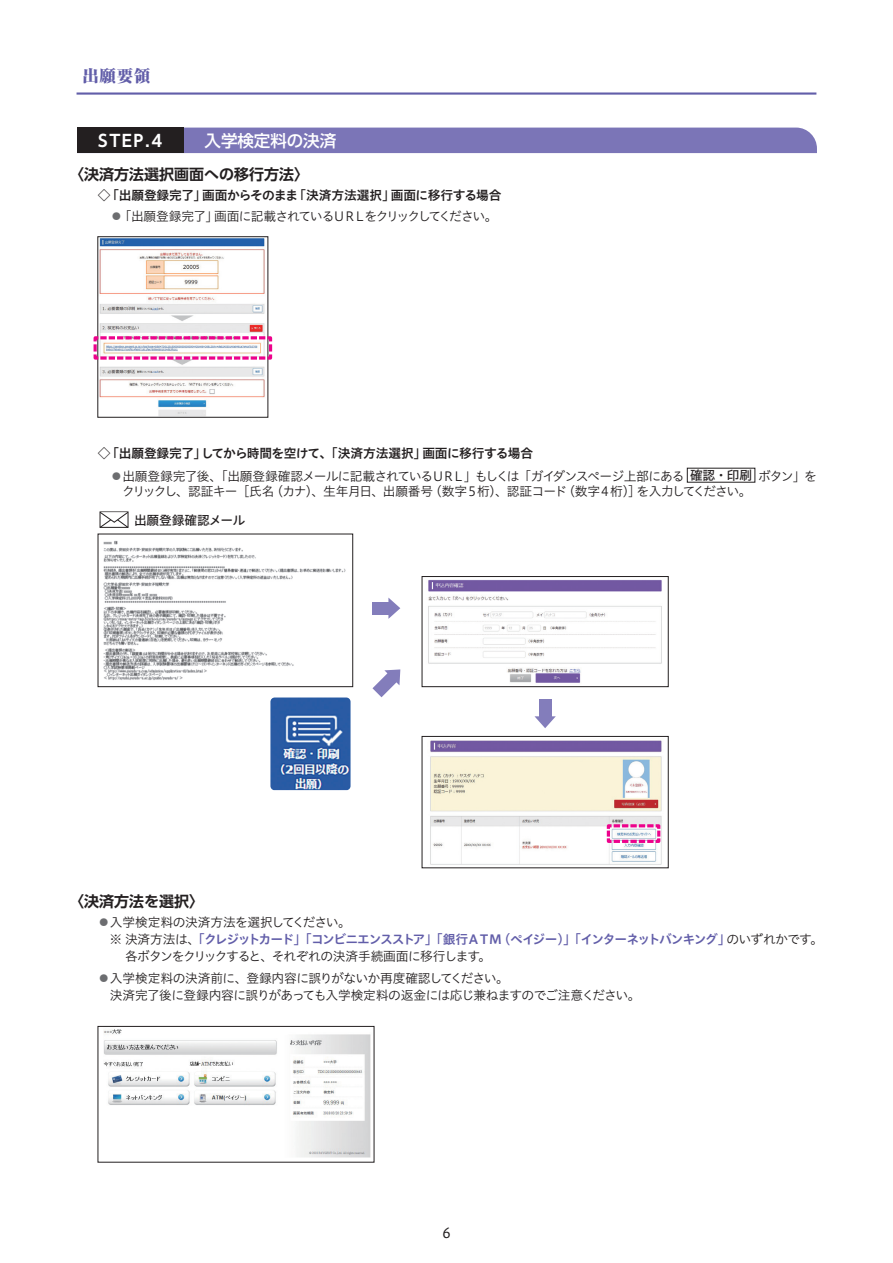
<style>
.page{position:relative;width:893px;height:1263px;background:#fff}
.page>*{position:absolute;margin:0;border:0;box-sizing:border-box;transform-origin:0 0}
.t1{font:500 16.5px "UD Shin Go Pro";letter-spacing:-.005em;color:#fff}
.t2{font:700 16.5px "UD Shin Go Pro De";color:#fff}
.t3{font:800 expanded 16.5px "Ryumin Pro";color:#625ea9}
.t4{font:700 15px "UD Shin Go Pro De";color:#231f20}
.t5{font:13.5px "Hiragino UD Sans Std W4";color:#231f20}
.t6{font:12.75px/15.6px "Hiragino UD Sans Std N W3";letter-spacing:-.06em;color:#231f20}
.t7{font:12.75px "Hiragino UD Sans Std N W6";letter-spacing:-.03em;color:#231f20}
.t8{font:12.75px/21.5px "Hiragino UD Sans Std N W3";letter-spacing:-.04em;color:#231f20}
.t9{font:12.75px "Hiragino UD Sans Std N W6";letter-spacing:-.105em;color:#625ea9}
.t10{font:12.75px "Hiragino UD Sans Std N W3";letter-spacing:-.1em;color:#231f20}
.t11{font:12.75px "Hiragino UD Sans Std N W3";letter-spacing:-.025em;color:#231f20}
.t12{font:12.75px "Hiragino UD Sans Std N W5";letter-spacing:-.02em;color:#231f20}
.s1{font-family:"UD Shin Go Pro De";font-weight:700;color:#6c6d70}
.s2{font-family:"Hiragino UD Sans Std N W5"}
.s3{font-family:"Hiragino UD Sans Std N W3";color:#231f20}
</style>
<div class="page">
<hr style="left:77px;top:92px;width:739px;height:3px;background:#625ea9">
<img style="left:100px;top:238px;width:165px;height:177px">
<svg style="left:93px;top:335px;width:180px;height:26px"></svg>
<img style="left:270px;top:697px;width:81px;height:93px">
<svg style="left:372px;top:669px;width:28px;height:28px"></svg>
<img style="left:104px;top:540px;width:242px;height:140px">
<div style="left:98px;top:534px;width:255px;height:153px;border:1px solid #231f20"></div>
<svg style="left:99px;top:511px;width:30px;height:17px"></svg>
<div style="left:372px;top:602px;width:19px;height:13px;background:#837dbb"></div>
<svg style="left:388px;top:598px;width:12px;height:21px"></svg>
<img style="left:428px;top:580px;width:234px;height:103px">
<div style="left:422px;top:576px;width:246px;height:111px;border:1px solid #231f20"></div>
<div style="left:539px;top:699px;width:12px;height:19px;background:#837dbb"></div>
<svg style="left:534px;top:716px;width:22px;height:12px"></svg>
<img style="left:430px;top:740px;width:232px;height:125px">
<div style="left:422px;top:736px;width:246px;height:132px;border:1px solid #231f20"></div>
<svg style="left:605px;top:823px;width:57px;height:21px"></svg>
<img style="left:103px;top:1029px;width:268px;height:129px">
<div style="left:98px;top:1026px;width:276px;height:136px;border:1px solid #231f20"></div>
<div style="left:183px;top:128px;width:634px;height:25px;background:#7b75b7"></div>
<div style="left:77px;top:128px;width:106px;height:25px;background:#231f20"></div>
<p class="t3" style="left:83px;top:63px;width:69px">出願要領</p>
<p class="t2" style="left:98px;top:127px;width:66px">STEP.4</p>
<p class="t1" style="left:205px;top:127px;width:133px">入学検定料の決済</p>
<p class="t4" style="left:69px;top:162px;width:242px">〈決済方法選択画面への移行方法〉</p>
<p class="t7" style="left:98px;top:185px;width:456px">◇ 「出願登録完了」画面からそのまま「決済方法選択」画面に移行する場合　　　　</p>
<p class="t10" style="left:98px;top:207px;width:401px"><span class="s1">　◦</span>「出願登録完了」画面に記載されているＵＲＬをクリックしてください。</p>
<p class="t7" style="left:98px;top:443px;width:437px">◇ 「出願登録完了」してから時間を空けて、「決済方法選択」画面に移行する場合</p>
<p class="t6" style="left:122px;top:467px;width:696px;text-indent:-24px"><span class="s1">　◦</span>出願登録完了後、「出願登録確認メールに記載されているＵＲＬ」もしくは「ガイダンスページ上部にある<span class="s2">確認・印刷</span>ボタン」をクリックし、認証キー［氏名（カナ）、生年月日、出願番号（数字５桁）、認証コード（数字４桁）］を入力してください。</p>
<p class="t12" style="left:134px;top:510px;width:113px">出願登録確認メール</p>
<p class="t4" style="left:69px;top:889px;width:137px">〈決済方法を選択〉</p>
<p class="t11" style="left:98px;top:912px;width:255px"><span class="s1">◦</span>入学検定料の決済方法を選択してください。</p>
<p class="t9" style="left:109px;top:929px;width:715px"><span class="s3">※ 決済方法は、</span>「クレジットカード」「コンビニエンスストア」「銀行ＡＴＭ（ペイジー）」「インターネットバンキング」<span class="s3">のいずれかです。</span></p>
<p class="t8" style="left:98px;top:945px;width:413px;text-indent:27px">各ボタンをクリックすると、それぞれの決済手続画面に移行します。<br><span class="s1">◦</span>入学検定料の決済前に、登録内容に誤りがないか再度確認してください。</p>
<p class="t6" style="left:110px;top:986px;width:532px">決済完了後に登録内容に誤りがあっても入学検定料の返金には応じ兼ねますのでご注意ください。</p>
<p class="t5" style="left:442px;top:1223px;width:10px">6</p>
</div>
